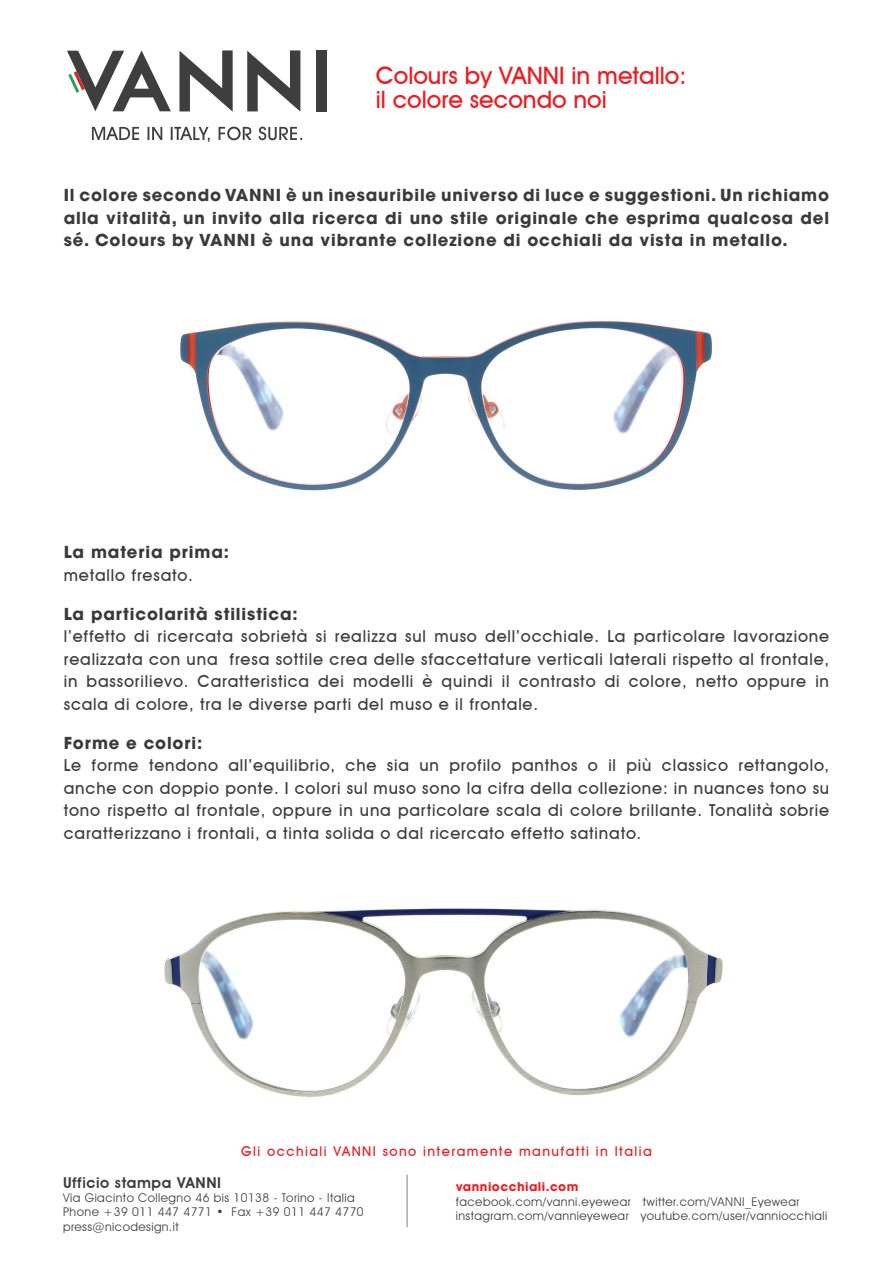
<style>
.page{position:relative;width:893px;height:1263px;background:#fff}
.page>*{position:absolute;margin:0;border:0;box-sizing:border-box;transform-origin:0 0}
.t1{font:500 24px/24px "Avant Garde IT Cby BT";color:#ee1d23}
.t2{font:500 16.5px/22.5px "Avant Garde IT Cby BT";letter-spacing:.05em;color:#3e3e3f;text-align:justify}
.t3{font:700 16.5px/22.5px "Avant Garde LT";letter-spacing:.05em;color:#3a3a3b;text-align:justify}
.t4{font:600 15px "Avant Garde IT Cby BT";letter-spacing:.04em;color:#3e3e3f}
.t5{font:500 13.5px "Avant Garde IT Cby BT";letter-spacing:.105em;color:#ee1d23}
.t6{font:12px/14.4px "Avant Garde IT Cby BT";letter-spacing:.04em;color:#3e3e3f}
.t7{font:700 12px "Avant Garde LT";letter-spacing:.04em;color:#ee1d23}
</style>
<div class="page">
<hr style="left:407px;top:1175px;width:1px;height:52px;background:#808285">
<svg style="left:92px;top:127px;width:210px;height:15px"></svg>
<svg style="left:67px;top:50px;width:104px;height:61px"></svg>
<svg style="left:179px;top:50px;width:54px;height:62px"></svg>
<svg style="left:247px;top:50px;width:53px;height:62px"></svg>
<div style="left:316px;top:50px;width:11px;height:61px;background:#3e3e3f"></div>
<img style="left:180px;top:321px;width:532px;height:170px">
<img style="left:164px;top:908px;width:559px;height:189px">
<h1 class="t1" style="left:376px;top:64px;width:312px">Colours by VANNI in metallo: il colore secondo noi</h1>
<p class="t3" style="left:64px;top:184px;width:767px">Il colore secondo VANNI è un inesauribile universo di luce e suggestioni. Un richiamo alla vitalità, un invito alla ricerca di uno stile originale che esprima qualcosa del sé. Colours by VANNI è una vibrante collezione di occhiali da vista in metallo.</p>
<p class="t3" style="left:64px;top:541px;width:167px">La materia prima:</p>
<p class="t2" style="left:64px;top:563px;width:130px">metallo fresato.</p>
<p class="t3" style="left:64px;top:602px;width:235px">La particolarità stilistica:</p>
<p class="t2" style="left:64px;top:625px;width:767px">l’effetto di ricercata sobrietà si realizza sul muso dell’occhiale. La particolare lavorazione realizzata con una fresa sottile crea delle sfaccettature verticali laterali rispetto al frontale, in bassorilievo. Caratteristica dei modelli è quindi il contrasto di colore, netto oppure in scala di colore, tra le diverse parti del muso e il frontale.</p>
<p class="t3" style="left:64px;top:731px;width:140px">Forme e colori:</p>
<p class="t2" style="left:64px;top:754px;width:767px">Le forme tendono all’equilibrio, che sia un profilo panthos o il più classico rettangolo, anche con doppio ponte. I colori sul muso sono la cifra della collezione: in nuances tono su tono rispetto al frontale, oppure in una particolare scala di colore brillante. Tonalità sobrie caratterizzano i frontali, a tinta solida o dal ricercato effetto satinato.</p>
<p class="t5" style="left:241px;top:1143px;width:412px">Gli occhiali VANNI sono interamente manufatti in Italia</p>
<p class="t4" style="left:63px;top:1173px;width:160px">Ufficio stampa VANNI</p>
<p class="t6" style="left:63px;top:1190px;width:302px">Via Giacinto Collegno 46 bis 10138 - Torino - Italia<br>Phone +39 011 447 4771 • Fax +39 011 447 4770 press@nicodesign.it</p>
<p class="t7" style="left:456px;top:1179px;width:124px">vanniocchiali.com</p>
<p class="t6" style="left:456px;top:1194px;width:373px">facebook.com/vanni.eyewear twitter.com/VANNI_Eyewear instagram.com/vannieyewear youtube.com/user/vanniocchiali</p>
</div>
